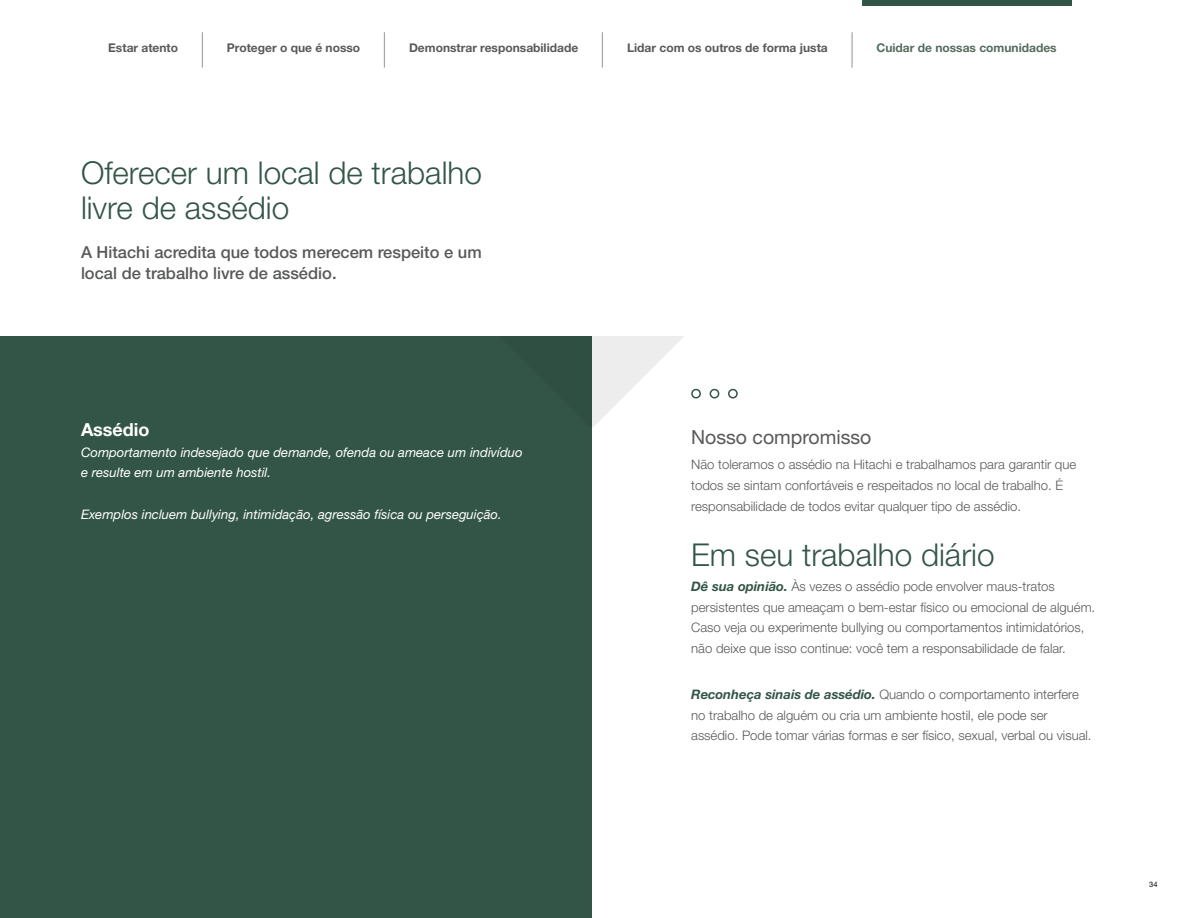
<style>
.page{position:relative;width:1188px;height:918px;background:#fff}
.page>*{position:absolute;margin:0;border:0;box-sizing:border-box;transform-origin:0 0}
.t1{font:700 35.25px "Helvetica Neue LT Std";color:#000;scale:.1 1}
.t2{font:300 31.5px/34.5px "Helvetica Neue LT Std";color:#335547}
.t3{font:19.5px "Helvetica Neue LT Std";color:#58595b}
.t4{font:700 18px "Helvetica Neue LT Std";color:#fff}
.t5{font:500 16.5px/21px "Helvetica Neue LT Std";color:#58595b}
.t6{font:300 13.2px/20.5px "Helvetica Neue LT Std";color:#58595b}
.t7{font:italic 13.2px/20.5px "Helvetica Neue LT Std";color:#fff}
.t8{font:700 12px "Helvetica Neue LT Std";color:#58595b}
.t9{font:700 12px "Helvetica Neue LT Std";color:#546c5f}
.t10{font:7.5px "Helvetica Neue LT Std";color:#000}
.s1{font-weight:700;font-style:italic;color:#335547}
</style>
<div class="page">
<div style="left:0;top:336px;width:591px;height:582px;background:#335547"></div>
<svg style="left:591px;top:336px;width:123px;height:92px"></svg>
<div style="left:691px;top:389px;width:10px;height:10px;border:2px solid #335547;border-radius:50%"></div>
<div style="left:710px;top:389px;width:9px;height:10px;border:2px solid #335547;border-radius:50%"></div>
<div style="left:728px;top:389px;width:10px;height:10px;border:2px solid #335547;border-radius:50%"></div>
<div style="left:863px;top:0;width:209px;height:5px;background:#335547"></div>
<p class="t8" style="left:108px;top:40px;width:71px">Estar atento</p>
<h1 class="t1" style="left:202px;top:26px;width:9px">|</h1>
<p class="t8" style="left:227px;top:40px;width:135px">Proteger o que é nosso</p>
<h1 class="t1" style="left:384px;top:26px;width:9px">|</h1>
<p class="t8" style="left:409px;top:40px;width:171px">Demonstrar responsabilidade</p>
<h1 class="t1" style="left:602px;top:26px;width:9px">|</h1>
<p class="t8" style="left:627px;top:40px;width:202px">Lidar com os outros de forma justa</p>
<h1 class="t1" style="left:852px;top:26px;width:9px">|</h1>
<p class="t9" style="left:877px;top:40px;width:182px">Cuidar de nossas comunidades</p>
<h2 class="t2" style="left:81px;top:155px;width:402px">Oferecer um local de trabalho livre de assédio</h2>
<p class="t5" style="left:81px;top:241px;width:402px">A Hitachi acredita que todos merecem respeito e um local de trabalho livre de assédio.</p>
<h3 class="t4" style="left:81px;top:419px;width:70px">Assédio</h3>
<p class="t7" style="left:81px;top:442px;width:443px">Comportamento indesejado que demande, ofenda ou ameace um indivíduo e resulte em um ambiente hostil.</p>
<p class="t7" style="left:81px;top:504px;width:422px">Exemplos incluem bullying, intimidação, agressão física ou perseguição.</p>
<h3 class="t3" style="left:691px;top:425px;width:182px">Nosso compromisso</h3>
<p class="t6" style="left:691px;top:454px;width:387px">Não toleramos o assédio na Hitachi e trabalhamos para garantir que todos se sintam confortáveis e respeitados no local de trabalho. É responsabilidade de todos evitar qualquer tipo de assédio.</p>
<h2 class="t2" style="left:691px;top:537px;width:305px">Em seu trabalho diário</h2>
<p class="t6" style="left:691px;top:576px;width:406px"><span class="s1">Dê sua opinião.</span> Às vezes o assédio pode envolver maus-tratos persistentes que ameaçam o bem-estar físico ou emocional de alguém.<br>Caso veja ou experimente bullying ou comportamentos intimidatórios, não deixe que isso continue: você tem a responsabilidade de falar.</p>
<p class="t6" style="left:691px;top:684px;width:402px"><span class="s1">Reconheça sinais de assédio.</span> Quando o comportamento interfere no trabalho de alguém ou cria um ambiente hostil, ele pode ser assédio. Pode tomar várias formas e ser físico, sexual, verbal ou visual.</p>
<p class="t10" style="left:1149px;top:880px;width:10px">34</p>
</div>
